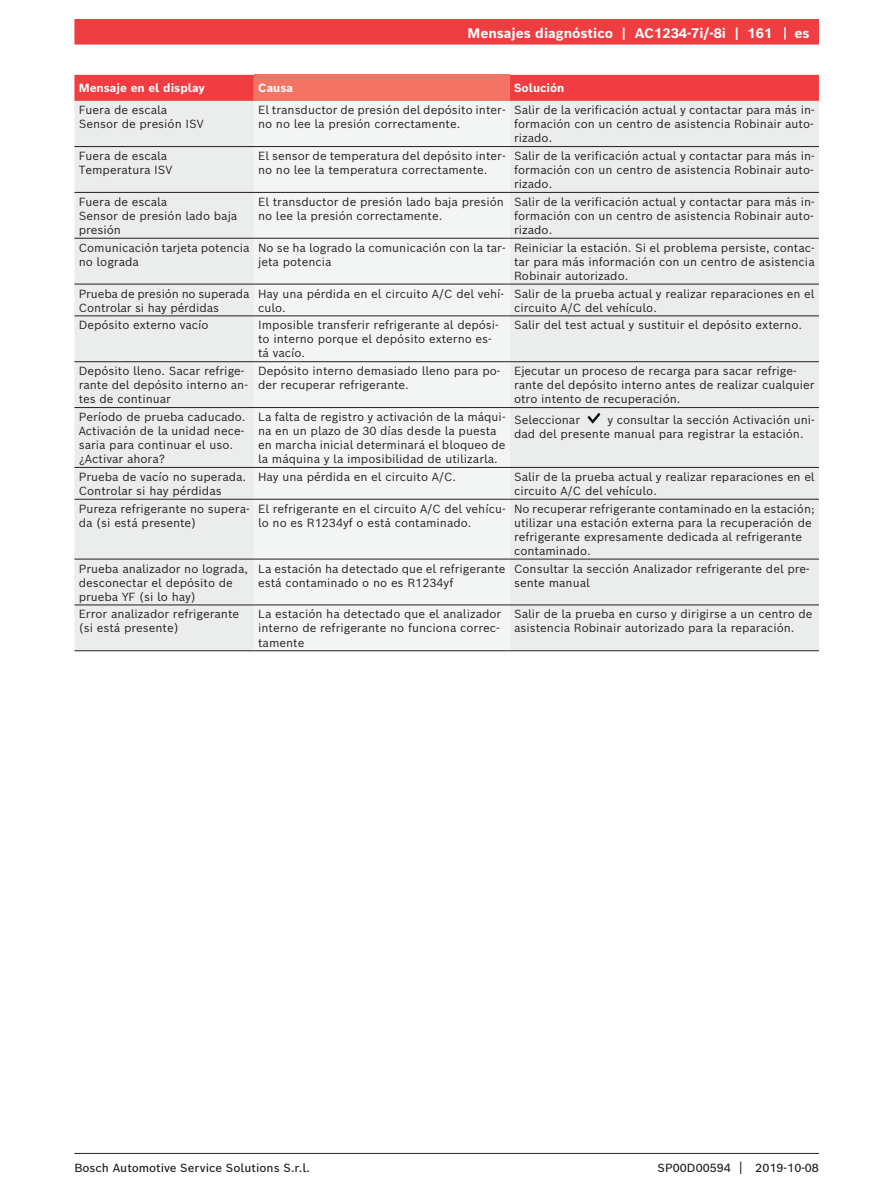
<style>
.page{position:relative;width:893px;height:1191px;background:#fff}
.page>*{position:absolute;margin:0;border:0;box-sizing:border-box;transform-origin:0 0}
.t1{font:700 13.5px "Bosch Sans";color:#fff}
.t2{font:13.5px "Bosch Sans";color:#231f20}
.t3{font:11.55px/14.1px "Bosch Sans";color:#231f20}
.t4{font:500 11.55px "Bosch Sans";color:#231f20}
.t5{font:700 11.55px "Bosch Sans";color:#fff}
</style>
<div class="page">
<div style="left:75px;top:20px;width:743px;height:24px;background:#ef3e42"></div>
<div style="left:74px;top:19px;width:745px;height:26px;border:2px solid #ef3e42"></div>
<hr style="left:74px;top:1153px;width:745px;height:1px;background:#231f20">
<svg style="left:784px;top:27px;width:1px;height:13px"></svg>
<div style="left:74px;top:75px;width:745px;height:26px;background:#ef3d42"></div>
<div style="left:254px;top:75px;width:256px;height:26px;background:#f37465"></div>
<div style="left:74px;top:101px;width:745px;height:550px;background:#ebecec"></div>
<div style="left:254px;top:101px;width:256px;height:550px;background:#f3f4f4"></div>
<hr style="left:74px;top:146px;width:745px;height:1px;background:#231f20">
<hr style="left:74px;top:192px;width:745px;height:1px;background:#231f20">
<hr style="left:74px;top:238px;width:180px;height:1px;background:#231f20">
<hr style="left:74px;top:284px;width:180px;height:1px;background:#231f20">
<hr style="left:254px;top:316px;width:565px;height:1px;background:#231f20">
<hr style="left:74px;top:361px;width:745px;height:1px;background:#231f20">
<hr style="left:74px;top:407px;width:745px;height:1px;background:#231f20">
<hr style="left:74px;top:467px;width:745px;height:1px;background:#231f20">
<hr style="left:510px;top:651px;width:309px;height:1px;background:#231f20">
<hr style="left:254px;top:651px;width:256px;height:1px;background:#231f20">
<hr style="left:74px;top:651px;width:180px;height:1px;background:#231f20">
<hr style="left:74px;top:316px;width:180px;height:1px;background:#231f20">
<hr style="left:74px;top:499px;width:180px;height:1px;background:#231f20">
<hr style="left:74px;top:559px;width:180px;height:1px;background:#231f20">
<hr style="left:74px;top:605px;width:180px;height:1px;background:#231f20">
<hr style="left:254px;top:238px;width:256px;height:1px;background:#231f20">
<hr style="left:254px;top:284px;width:256px;height:1px;background:#231f20">
<hr style="left:254px;top:499px;width:256px;height:1px;background:#231f20">
<hr style="left:254px;top:559px;width:256px;height:1px;background:#231f20">
<hr style="left:254px;top:605px;width:256px;height:1px;background:#231f20">
<hr style="left:510px;top:238px;width:309px;height:1px;background:#231f20">
<hr style="left:510px;top:284px;width:309px;height:1px;background:#231f20">
<hr style="left:510px;top:499px;width:309px;height:1px;background:#231f20">
<hr style="left:510px;top:559px;width:309px;height:1px;background:#231f20">
<hr style="left:510px;top:605px;width:309px;height:1px;background:#231f20">
<svg style="left:587px;top:413px;width:13px;height:11px"></svg>
<p class="t1" style="left:467px;top:27px;width:306px">Mensajes diagnóstico | AC1234-7i/-8i | 161</p>
<p class="t1" style="left:794px;top:27px;width:17px">es</p>
<p class="t5" style="left:79px;top:84px;width:128px">Mensaje en el display</p>
<p class="t5" style="left:258px;top:84px;width:36px">Causa</p>
<p class="t5" style="left:514px;top:84px;width:52px">Solución</p>
<p class="t3" style="left:79px;top:104px;width:127px">Fuera de escala<br>Sensor de presión ISV</p>
<p class="t3" style="left:258px;top:104px;width:249px">El transductor de presión del depósito inter&shy;no no lee la presión correctamente.</p>
<p class="t3" style="left:514px;top:104px;width:302px;text-align:justify">Salir de la verificación actual y contactar para más in&shy;formación con un centro de asistencia Robinair auto&shy;rizado.</p>
<p class="t3" style="left:79px;top:150px;width:95px">Fuera de escala<br>Temperatura ISV</p>
<p class="t3" style="left:258px;top:150px;width:249px">El sensor de temperatura del depósito inter&shy;no no lee la temperatura correctamente.</p>
<p class="t3" style="left:514px;top:150px;width:302px;text-align:justify">Salir de la verificación actual y contactar para más in&shy;formación con un centro de asistencia Robinair auto&shy;rizado.</p>
<p class="t3" style="left:79px;top:196px;width:160px">Fuera de escala<br>Sensor de presión lado baja presión</p>
<p class="t3" style="left:258px;top:196px;width:247px">El transductor de presión lado baja presión no lee la presión correctamente.</p>
<p class="t3" style="left:514px;top:196px;width:302px;text-align:justify">Salir de la verificación actual y contactar para más in&shy;formación con un centro de asistencia Robinair auto&shy;rizado.</p>
<p class="t3" style="left:79px;top:241px;width:172px">Comunicación tarjeta potencia no lograda</p>
<p class="t3" style="left:258px;top:241px;width:249px">No se ha logrado la comunicación con la tar&shy;jeta potencia</p>
<p class="t3" style="left:514px;top:241px;width:302px;text-align:justify">Reiniciar la estación. Si el problema persiste, contac&shy;tar para más información con un centro de asistencia Robinair autorizado.</p>
<p class="t3" style="left:79px;top:287px;width:172px">Prueba de presión no superada<br>Controlar si hay pérdidas</p>
<p class="t3" style="left:258px;top:287px;width:247px">Hay una pérdida en el circuito A/C del vehí&shy;culo.</p>
<p class="t3" style="left:514px;top:287px;width:302px">Salir de la prueba actual y realizar reparaciones en el circuito A/C del vehículo.</p>
<p class="t3" style="left:79px;top:319px;width:131px">Depósito externo vacío</p>
<p class="t3" style="left:258px;top:319px;width:242px">Imposible transferir refrigerante al depósi&shy;to interno porque el depósito externo es&shy;tá vacío.</p>
<p class="t3" style="left:514px;top:319px;width:289px">Salir del test actual y sustituir el depósito externo.</p>
<p class="t3" style="left:79px;top:365px;width:171px">Depósito lleno. Sacar refrige&shy;rante del depósito interno an&shy;tes de continuar</p>
<p class="t3" style="left:258px;top:365px;width:244px">Depósito interno demasiado lleno para po&shy;der recuperar refrigerante.</p>
<p class="t3" style="left:514px;top:365px;width:302px">Ejecutar un proceso de recarga para sacar refrige&shy;rante del depósito interno antes de realizar cualquier otro intento de recuperación.</p>
<p class="t3" style="left:79px;top:411px;width:168px">Período de prueba caducado.<br>Activación de la unidad nece&shy;saria para continuar el uso. ¿Activar ahora?</p>
<p class="t3" style="left:258px;top:411px;width:249px">La falta de registro y activación de la máqui&shy;na en un plazo de 30 días desde la puesta en marcha inicial determinará el bloqueo de la máquina y la imposibilidad de utilizarla.</p>
<p class="t3" style="left:514px;top:414px;width:68px">Seleccionar</p>
<p class="t3" style="left:514px;top:414px;width:302px;text-indent:93px">y consultar la sección Activación uni&shy;dad del presente manual para registrar la estación.</p>
<p class="t3" style="left:79px;top:471px;width:169px">Prueba de vacío no superada.<br>Controlar si hay pérdidas</p>
<p class="t3" style="left:258px;top:471px;width:200px">Hay una pérdida en el circuito A/C.</p>
<p class="t3" style="left:514px;top:471px;width:302px">Salir de la prueba actual y realizar reparaciones en el circuito A/C del vehículo.</p>
<p class="t3" style="left:79px;top:502px;width:172px">Pureza refrigerante no supera&shy;da (si está presente)</p>
<p class="t3" style="left:258px;top:502px;width:249px">El refrigerante en el circuito A/C del vehícu&shy;lo no es R1234yf o está contaminado.</p>
<p class="t3" style="left:514px;top:502px;width:302px">No recuperar refrigerante contaminado en la estación; utilizar una estación externa para la recuperación de refrigerante expresamente dedicada al refrigerante contaminado.</p>
<p class="t3" style="left:79px;top:562px;width:171px">Prueba analizador no lograda, desconectar el depósito de prueba YF (si lo hay)</p>
<p class="t3" style="left:258px;top:562px;width:249px">La estación ha detectado que el refrigerante está contaminado o no es R1234yf</p>
<p class="t3" style="left:514px;top:562px;width:297px">Consultar la sección Analizador refrigerante del pre&shy;sente manual</p>
<p class="t3" style="left:79px;top:608px;width:162px">Error analizador refrigerante (si está presente)</p>
<p class="t3" style="left:258px;top:608px;width:245px">La estación ha detectado que el analizador interno de refrigerante no funciona correc&shy;tamente</p>
<p class="t3" style="left:514px;top:608px;width:300px">Salir de la prueba en curso y dirigirse a un centro de asistencia Robinair autorizado para la reparación.</p>
<p class="t2" style="left:739px;top:1162px;width:6px">|</p>
<p class="t4" style="left:74px;top:1164px;width:237px">Bosch Automotive Service Solutions S.r.l.</p>
<p class="t4" style="left:657px;top:1164px;width:75px">SP00D00594</p>
<p class="t4" style="left:755px;top:1164px;width:65px">2019-10-08</p>
</div>
